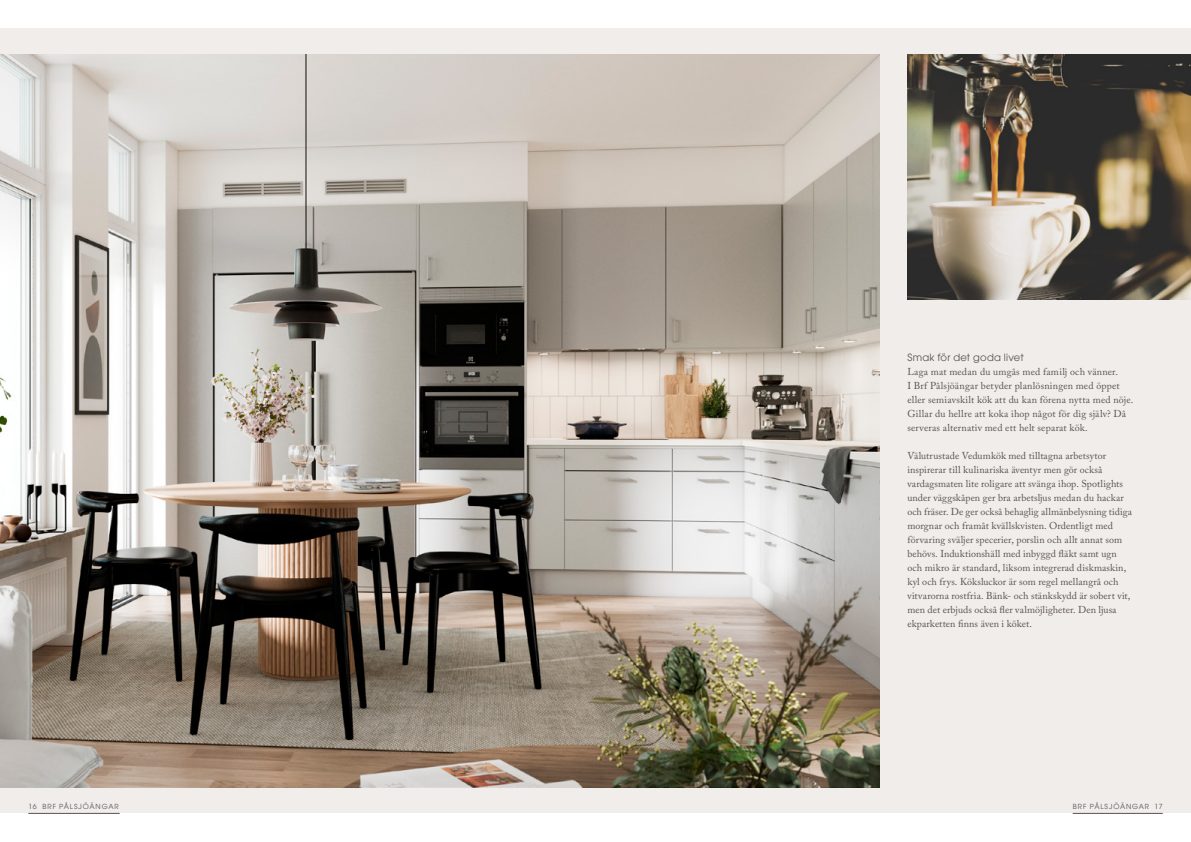
<style>
.page{position:relative;width:1191px;height:842px;background:#fff}
.page>*{position:absolute;margin:0;border:0;box-sizing:border-box;transform-origin:0 0}
.t1{font:10px/14px "Adobe Caslon Pro";letter-spacing:.01em;color:#5c514e}
.t2{font:10px "ITC Avant Garde Pro";letter-spacing:.025em;color:#5c514e}
.t3{font:7px "ITC Avant Garde Pro";letter-spacing:.125em;color:#5c514e}
</style>
<div class="page">
<div style="left:0;top:28px;width:595px;height:785px;background:#f0edeb"></div>
<div style="left:595px;top:28px;width:596px;height:785px;background:#f0edeb"></div>
<img style="left:907px;top:54px;width:284px;height:246px">
<img style="left:0;top:54px;width:879px;height:734px">
<hr style="left:28px;top:813px;width:92px;height:1px;background:#5c514e">
<hr style="left:1072px;top:813px;width:90px;height:1px;background:#5c514e">
<p class="t2" style="left:907px;top:351px;width:118px">Smak för det goda livet</p>
<p class="t1" style="left:907px;top:365px;width:227px">Laga mat medan du umgås med familj och vänner.<br>I Brf Pålsjöängar betyder planlösningen med öppet eller semiavskilt kök att du kan förena nytta med nöje.<br>Gillar du hellre att koka ihop något för dig själv? Då serveras alternativ med ett helt separat kök.</p>
<p class="t1" style="left:907px;top:449px;width:226px">Välutrustade Vedumkök med tilltagna arbetsytor inspirerar till kulinariska äventyr men gör också vardagsmaten lite roligare att svänga ihop. Spotlights under väggskåpen ger bra arbetsljus medan du hackar och fräser. De ger också behaglig allmänbelysning tidiga morgnar och framåt kvällskvisten. Ordentligt med förvaring sväljer specerier, porslin och allt annat som behövs. Induktionshäll med inbyggd fläkt samt ugn och mikro är standard, liksom integrerad diskmaskin, kyl och frys. Köksluckor är som regel mellangrå och vitvarorna rostfria. Bänk- och stänkskydd är sobert vit, men det erbjuds också fler valmöjligheter. Den ljusa ekparketten finns även i köket.</p>
<p class="t3" style="left:28px;top:802px;width:92px">16 BRF PÅLSJÖÄNGAR</p>
<p class="t3" style="left:1072px;top:802px;width:91px">BRF PÅLSJÖÄNGAR 17</p>
</div>
